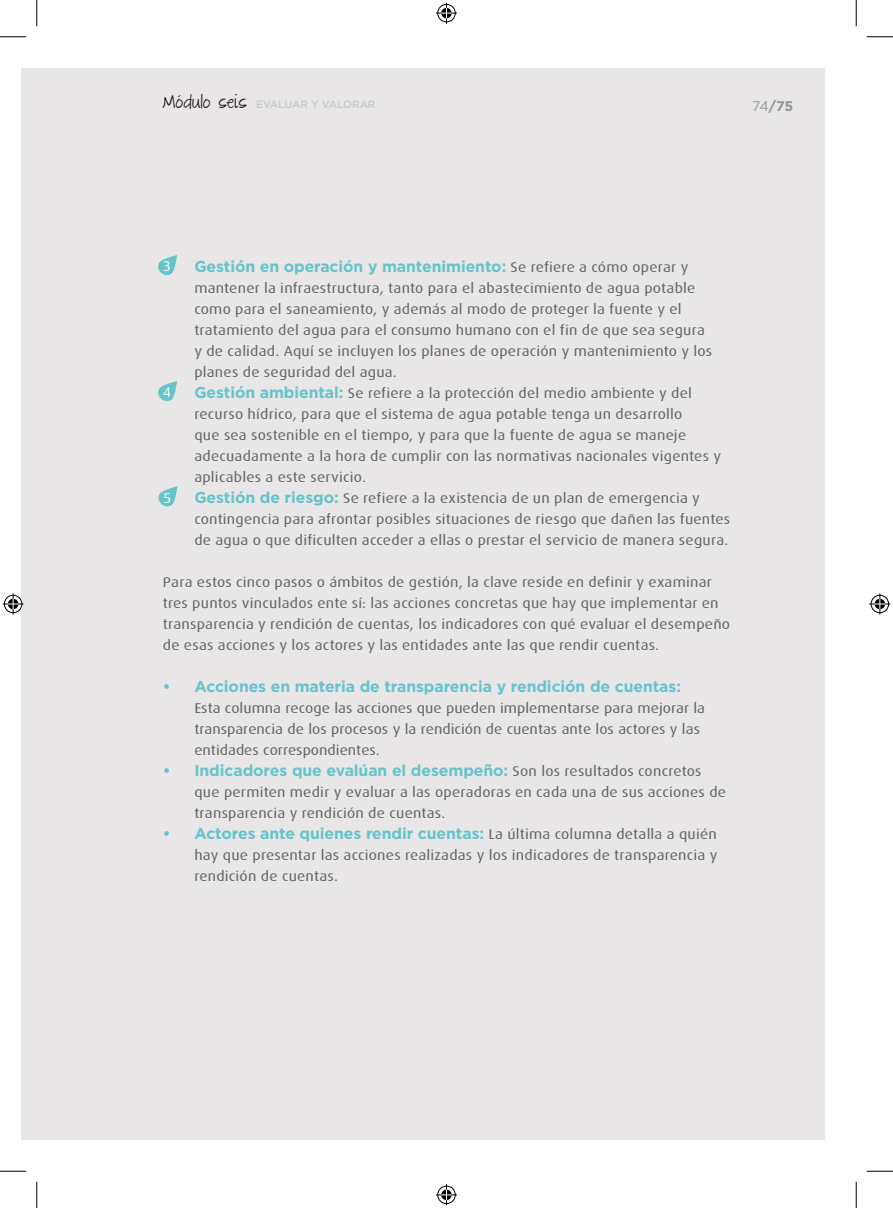
<style>
.page{position:relative;width:893px;height:1208px;background:#fff}
.page>*{position:absolute;margin:0;border:0;box-sizing:border-box;transform-origin:0 0}
.t1{font:700 15.75px "Gotham";letter-spacing:-.005em;color:#65c3cb}
.t2{font:15.75px "The Great Escape";color:#231f20}
.t3{font:14.17px/21px "Dax";letter-spacing:.015em;color:#636366;scale:1.11 1}
.t4{font:14.17px "Dax";color:#fff;scale:1.11 1}
.t5{font:700 14px "Gotham";color:#939598}
.t6{font:500 10.5px "Gotham";color:#c7c8ca}
.s1{font-weight:400}
.s2{font-family:"Dax";font-weight:400;font-size:14.17px;color:#636366}
.s3{font-family:"Gotham";font-weight:700;font-size:15.75px;color:#65c3cb}
</style>
<div class="page">
<div style="left:21px;top:68px;width:803px;height:1071px;background:#e9e6e7"></div>
<svg style="left:158px;top:255px;width:19px;height:21px"></svg>
<svg style="left:158px;top:381px;width:19px;height:21px"></svg>
<svg style="left:158px;top:486px;width:19px;height:21px"></svg>
<svg style="left:0;top:36px;width:26px;height:1px"></svg>
<svg style="left:866px;top:36px;width:26px;height:1px"></svg>
<svg style="left:0;top:1170px;width:26px;height:1px"></svg>
<svg style="left:866px;top:1170px;width:26px;height:1px"></svg>
<svg style="left:36px;top:0;width:1px;height:26px"></svg>
<svg style="left:36px;top:1181px;width:1px;height:27px"></svg>
<svg style="left:855px;top:0;width:1px;height:26px"></svg>
<svg style="left:855px;top:1181px;width:1px;height:27px"></svg>
<svg style="left:436px;top:3px;width:21px;height:21px"></svg>
<svg style="left:436px;top:1184px;width:21px;height:21px"></svg>
<svg style="left:3px;top:593px;width:21px;height:21px"></svg>
<svg style="left:869px;top:593px;width:21px;height:21px"></svg>
<p class="t2" style="left:163px;top:94px;width:86px">Módulo seis</p>
<p class="t6" style="left:256px;top:98px;width:121px">EVALUAR Y VALORAR</p>
<p class="t5" style="left:752px;top:97px;width:42px"><span class="s1">74</span>/75</p>
<p class="t1" style="left:163px;top:256px;width:527px">• Gestión en operación y mantenimiento: <span class="s2">Se refiere a cómo operar y</span></p>
<p class="t3" style="left:194px;top:277px;width:468px">mantener la infraestructura, tanto para el abastecimiento de agua potable como para el saneamiento, y además al modo de proteger la fuente y el tratamiento del agua para el consumo humano con el fin de que sea segura y de calidad. Aquí se incluyen los planes de operación y mantenimiento y los planes de seguridad del agua.</p>
<p class="t3" style="left:194px;top:382px;width:476px;text-indent:-32px"><span class="s3">• Gestión ambiental:</span> Se refiere a la protección del medio ambiente y del recurso hídrico, para que el sistema de agua potable tenga un desarrollo<br>que sea sostenible en el tiempo, y para que la fuente de agua se maneje adecuadamente a la hora de cumplir con las normativas nacionales vigentes y aplicables a este servicio.</p>
<p class="t3" style="left:194px;top:487px;width:484px;text-indent:-32px"><span class="s3">• Gestión de riesgo:</span> Se refiere a la existencia de un plan de emergencia y contingencia para afrontar posibles situaciones de riesgo que dañen las fuentes de agua o que dificulten acceder a ellas o prestar el servicio de manera segura.</p>
<p class="t3" style="left:163px;top:571px;width:512px">Para estos cinco pasos o ámbitos de gestión, la clave reside en definir y examinar tres puntos vinculados ente sí: las acciones concretas que hay que implementar en transparencia y rendición de cuentas, los indicadores con qué evaluar el desempeño de esas acciones y los actores y las entidades ante las que rendir cuentas.</p>
<p class="t1" style="left:163px;top:676px;width:519px">• Acciones en materia de transparencia y rendición de cuentas:</p>
<p class="t3" style="left:194px;top:697px;width:461px">Esta columna recoge las acciones que pueden implementarse para mejorar la transparencia de los procesos y la rendición de cuentas ante los actores y las entidades correspondientes.</p>
<p class="t1" style="left:163px;top:760px;width:540px">• Indicadores que evalúan el desempeño: <span class="s2">Son los resultados concretos</span></p>
<p class="t3" style="left:194px;top:781px;width:480px">que permiten medir y evaluar a las operadoras en cada una de sus acciones de transparencia y rendición de cuentas.</p>
<p class="t1" style="left:163px;top:823px;width:555px">• Actores ante quienes rendir cuentas: <span class="s2">La última columna detalla a quién</span></p>
<p class="t3" style="left:194px;top:844px;width:472px">hay que presentar las acciones realizadas y los indicadores de transparencia y rendición de cuentas.</p>
<p class="t4" style="left:163px;top:259px;width:9px">3</p>
<p class="t4" style="left:163px;top:385px;width:9px">4</p>
<p class="t4" style="left:163px;top:490px;width:9px">5</p>
</div>
